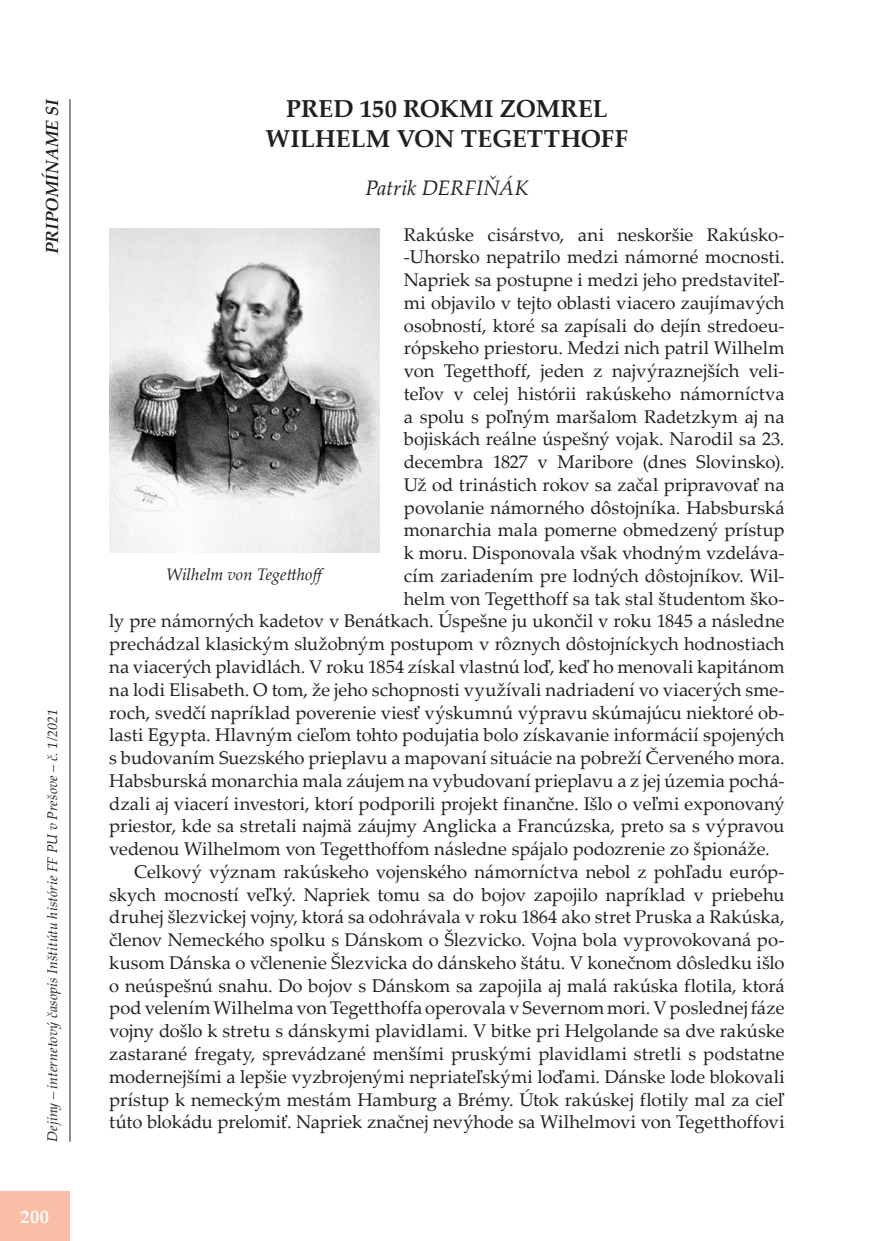
<style>
.page{position:relative;width:874px;height:1241px;background:#fff}
.page>*{position:absolute;margin:0;border:0;box-sizing:border-box;transform-origin:0 0}
.t1{font:700 24.5px/29.8px "Palatino Linotype";letter-spacing:.005em;color:#231f20;text-align:center}
.t2{font:italic 21px "Palatino Linotype";letter-spacing:-.01em;color:#231f20}
.t3{font:18.38px "Palatino Linotype";color:#231f20}
.t4{font:700 18.38px "Palatino Linotype";color:#fff}
.t5{font:italic 700 17.5px "Palatino Linotype";color:#231f20}
.t6{font:italic 16.62px "Palatino Linotype";letter-spacing:-.005em;color:#231f20}
.t7{font:italic 14px "Palatino Linotype";letter-spacing:.01em;color:#231f20}
</style>
<div class="page">
<div style="left:0;top:1191px;width:69px;height:49px;background:#fabda6"></div>
<hr style="left:69px;top:99px;width:1px;height:1042px;background:#231f20">
<img style="left:109px;top:229px;width:270px;height:323px">
<p class="t5" style="left:40px;top:254px;width:157px;rotate:-90deg">PRIPOMÍNAME SI</p>
<h1 class="t1" style="left:265px;top:93px;width:364px">PRED 150 ROKMI ZOMREL<br>WILHELM VON TEGETTHOFF</h1>
<p class="t2" style="left:365px;top:173px;width:164px">Patrik DERFIŇÁK</p>
<p class="t3" style="left:403px;top:221px;width:382px">Rakúske cisárstvo, ani neskoršie Rakúsko-</p>
<p class="t3" style="left:403px;top:244px;width:382px">-Uhorsko nepatrilo medzi námorné mocnosti.</p>
<p class="t3" style="left:403px;top:267px;width:382px">Napriek sa postupne i medzi jeho predstaviteľ-</p>
<p class="t3" style="left:403px;top:289px;width:382px">mi objavilo v tejto oblasti viacero zaujímavých</p>
<p class="t3" style="left:403px;top:312px;width:382px">osobností, ktoré sa zapísali do dejín stredoeu-</p>
<p class="t3" style="left:403px;top:335px;width:382px">rópskeho priestoru. Medzi nich patril Wilhelm</p>
<p class="t3" style="left:403px;top:358px;width:382px">von Tegetthoff, jeden z najvýraznejších veli-</p>
<p class="t3" style="left:403px;top:380px;width:382px">teľov v celej histórii rakúskeho námorníctva</p>
<p class="t3" style="left:403px;top:403px;width:382px">a spolu s poľným maršalom Radetzkym aj na</p>
<p class="t3" style="left:403px;top:426px;width:382px">bojiskách reálne úspešný vojak. Narodil sa 23.</p>
<p class="t3" style="left:403px;top:449px;width:382px">decembra 1827 v Maribore (dnes Slovinsko).</p>
<p class="t3" style="left:403px;top:471px;width:382px">Už od trinástich rokov sa začal pripravovať na</p>
<p class="t3" style="left:403px;top:494px;width:382px">povolanie námorného dôstojníka. Habsburská</p>
<p class="t3" style="left:403px;top:517px;width:382px">monarchia mala pomerne obmedzený prístup</p>
<p class="t3" style="left:403px;top:540px;width:382px">k moru. Disponovala však vhodným vzdeláva-</p>
<p class="t3" style="left:403px;top:562px;width:382px">cím zariadením pre lodných dôstojníkov. Wil-</p>
<p class="t3" style="left:403px;top:585px;width:382px">helm von Tegetthoff sa tak stal študentom ško-</p>
<p class="t3" style="left:109px;top:608px;width:676px">ly pre námorných kadetov v Benátkach. Úspešne ju ukončil v roku 1845 a následne</p>
<p class="t3" style="left:109px;top:631px;width:676px">prechádzal klasickým služobným postupom v rôznych dôstojníckych hodnostiach</p>
<p class="t3" style="left:109px;top:653px;width:676px">na viacerých plavidlách. V roku 1854 získal vlastnú loď, keď ho menovali kapitánom</p>
<p class="t3" style="left:109px;top:676px;width:676px">na lodi Elisabeth. O tom, že jeho schopnosti využívali nadriadení vo viacerých sme-</p>
<p class="t3" style="left:109px;top:699px;width:676px">roch, svedčí napríklad poverenie viesť výskumnú výpravu skúmajúcu niektoré ob-</p>
<p class="t3" style="left:109px;top:722px;width:676px">lasti Egypta. Hlavným cieľom tohto podujatia bolo získavanie informácií spojených</p>
<p class="t3" style="left:109px;top:744px;width:676px">s budovaním Suezského prieplavu a mapovaní situácie na pobreží Červeného mora.</p>
<p class="t3" style="left:109px;top:767px;width:676px">Habsburská monarchia mala záujem na vybudovaní prieplavu a z jej územia pochá-</p>
<p class="t3" style="left:109px;top:790px;width:676px">dzali aj viacerí investori, ktorí podporili projekt finančne. Išlo o veľmi exponovaný</p>
<p class="t3" style="left:109px;top:813px;width:676px">priestor, kde sa stretali najmä záujmy Anglicka a Francúzska, preto sa s výpravou</p>
<p class="t3" style="left:109px;top:835px;width:661px">vedenou Wilhelmom von Tegetthoffom následne spájalo podozrenie zo špionáže.</p>
<p class="t3" style="left:134px;top:858px;width:651px">Celkový význam rakúskeho vojenského námorníctva nebol z pohľadu európ-</p>
<p class="t3" style="left:109px;top:881px;width:676px">skych mocností veľký. Napriek tomu sa do bojov zapojilo napríklad v priebehu</p>
<p class="t3" style="left:109px;top:903px;width:676px">druhej šlezvickej vojny, ktorá sa odohrávala v roku 1864 ako stret Pruska a Rakúska,</p>
<p class="t3" style="left:109px;top:926px;width:676px">členov Nemeckého spolku s Dánskom o Šlezvicko. Vojna bola vyprovokovaná po-</p>
<p class="t3" style="left:109px;top:949px;width:676px">kusom Dánska o včlenenie Šlezvicka do dánskeho štátu. V konečnom dôsledku išlo</p>
<p class="t3" style="left:109px;top:972px;width:676px">o neúspešnú snahu. Do bojov s Dánskom sa zapojila aj malá rakúska flotila, ktorá</p>
<p class="t3" style="left:109px;top:994px;width:676px">pod velením Wilhelma von Tegetthoffa operovala v Severnom mori. V poslednej fáze</p>
<p class="t3" style="left:109px;top:1017px;width:676px">vojny došlo k stretu s dánskymi plavidlami. V bitke pri Helgolande sa dve rakúske</p>
<p class="t3" style="left:109px;top:1040px;width:676px">zastarané fregaty, sprevádzané menšími pruskými plavidlami stretli s podstatne</p>
<p class="t3" style="left:109px;top:1063px;width:676px">modernejšími a lepšie vyzbrojenými nepriateľskými loďami. Dánske lode blokovali</p>
<p class="t3" style="left:109px;top:1085px;width:676px">prístup k nemeckým mestám Hamburg a Brémy. Útok rakúskej flotily mal za cieľ</p>
<p class="t3" style="left:109px;top:1108px;width:676px">túto blokádu prelomiť. Napriek značnej nevýhode sa Wilhelmovi von Tegetthoffovi</p>
<p class="t6" style="left:166px;top:562px;width:162px">Wilhelm von Tegetthoff</p>
<p class="t7" style="left:42px;top:1141px;width:434px;rotate:-90deg">Dejiny – internetový časopis Inštitútu histórie FF PU v Prešove – č. 1/2021</p>
<p class="t4" style="left:20px;top:1203px;width:30px">200</p>
</div>
